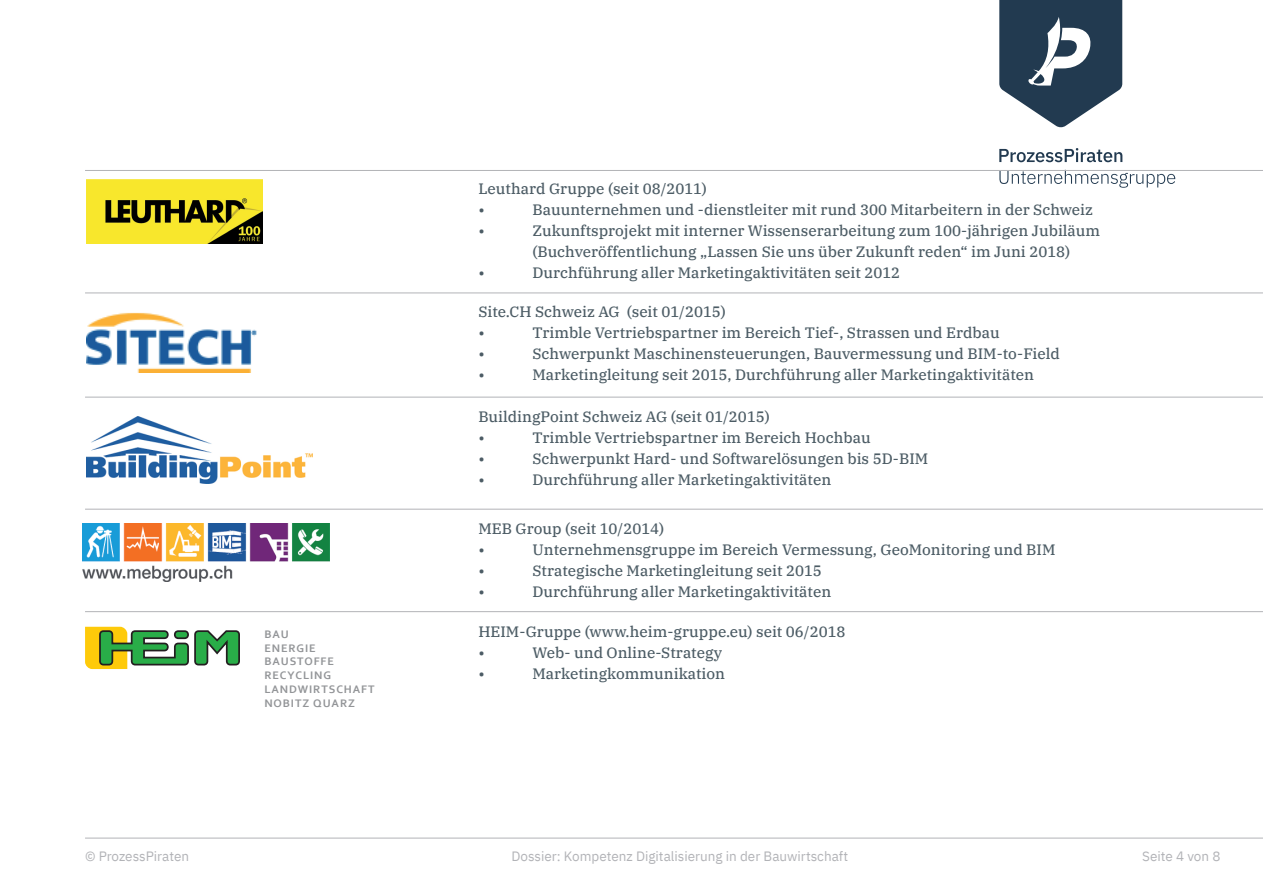
<style>
.page{position:relative;width:1263px;height:893px;background:#fff}
.page>*{position:absolute;margin:0;border:0;box-sizing:border-box;transform-origin:0 0}
.t1{font:15px/21px "IBM Plex Serif Text";color:#4c5c65}
.t2{font:13.5px "IBM Plex Sans";color:#b2b3b7}
.t3{font:700 11.4px/13.8px "Corbel";letter-spacing:.08em;color:#939598}
</style>
<div class="page">
<svg style="left:999px;top:0;width:123px;height:128px"></svg>
<svg style="left:999px;top:148px;width:123px;height:14px"></svg>
<svg style="left:999px;top:171px;width:176px;height:17px"></svg>
<hr style="left:85px;top:838px;width:1178px;height:1px;background:#b2b3b7">
<img style="left:86px;top:180px;width:176px;height:63px">
<img style="left:86px;top:312px;width:171px;height:60px">
<img style="left:86px;top:416px;width:227px;height:67px">
<img style="left:82px;top:524px;width:248px;height:57px">
<hr style="left:85px;top:170px;width:1178px;height:1px;background:#b2b3b7">
<hr style="left:85px;top:293px;width:1178px;height:1px;background:#b2b3b7">
<hr style="left:85px;top:397px;width:1178px;height:1px;background:#b2b3b7">
<hr style="left:85px;top:509px;width:1178px;height:1px;background:#b2b3b7">
<hr style="left:85px;top:611px;width:1178px;height:1px;background:#b2b3b7">
<svg style="left:85px;top:627px;width:155px;height:42px"></svg>
<p class="t3" style="left:264px;top:627px;width:112px">BAU<br>ENERGIE<br>BAUSTOFFE<br>RECYCLING<br>LANDWIRTSCHAFT<br>NOBITZ QUARZ</p>
<p class="t1" style="left:478px;top:177px;width:230px">Leuthard Gruppe (seit 08/2011) •</p>
<p class="t1" style="left:532px;top:198px;width:562px">Bauunternehmen und -dienstleiter mit rund 300 Mitarbeitern in der Schweiz</p>
<p class="t1" style="left:478px;top:219px;width:8px">•</p>
<p class="t1" style="left:532px;top:219px;width:569px">Zukunftsprojekt mit interner Wissenserarbeitung zum 100-jährigen Jubiläum (Buchveröffentlichung „Lassen Sie uns über Zukunft reden“ im Juni 2018)</p>
<p class="t1" style="left:478px;top:261px;width:8px">•</p>
<p class="t1" style="left:532px;top:261px;width:369px">Durchführung aller Marketingaktivitäten seit 2012</p>
<p class="t1" style="left:478px;top:300px;width:249px">Site.CH Schweiz AG (seit 01/2015) •</p>
<p class="t1" style="left:532px;top:321px;width:469px">Trimble Vertriebspartner im Bereich Tief-, Strassen und Erdbau</p>
<p class="t1" style="left:478px;top:342px;width:8px">•</p>
<p class="t1" style="left:532px;top:342px;width:529px">Schwerpunkt Maschinensteuerungen, Bauvermessung und BIM-to-Field</p>
<p class="t1" style="left:478px;top:363px;width:8px">•</p>
<p class="t1" style="left:532px;top:363px;width:503px">Marketingleitung seit 2015, Durchführung aller Marketingaktivitäten</p>
<p class="t1" style="left:478px;top:405px;width:293px">BuildingPoint Schweiz AG (seit 01/2015) •</p>
<p class="t1" style="left:532px;top:426px;width:340px">Trimble Vertriebspartner im Bereich Hochbau</p>
<p class="t1" style="left:478px;top:447px;width:8px">•</p>
<p class="t1" style="left:532px;top:447px;width:397px">Schwerpunkt Hard- und Softwarelösungen bis 5D-BIM</p>
<p class="t1" style="left:478px;top:468px;width:8px">•</p>
<p class="t1" style="left:532px;top:468px;width:300px">Durchführung aller Marketingaktivitäten</p>
<p class="t1" style="left:478px;top:517px;width:187px">MEB Group (seit 10/2014) •</p>
<p class="t1" style="left:532px;top:538px;width:525px">Unternehmensgruppe im Bereich Vermessung, GeoMonitoring und BIM</p>
<p class="t1" style="left:478px;top:559px;width:8px">•</p>
<p class="t1" style="left:532px;top:559px;width:291px">Strategische Marketingleitung seit 2015</p>
<p class="t1" style="left:478px;top:580px;width:8px">•</p>
<p class="t1" style="left:532px;top:580px;width:300px">Durchführung aller Marketingaktivitäten</p>
<p class="t1" style="left:478px;top:620px;width:368px">HEIM-Gruppe (www.heim-gruppe.eu) seit 06/2018 •</p>
<p class="t1" style="left:532px;top:641px;width:191px">Web- und Online-Strategy</p>
<p class="t1" style="left:478px;top:662px;width:8px">•</p>
<p class="t1" style="left:532px;top:662px;width:194px">Marketingkommunikation</p>
<p class="t2" style="left:85px;top:846px;width:106px">© ProzessPiraten</p>
<p class="t2" style="left:511px;top:846px;width:338px">Dossier: Kompetenz Digitalisierung in der Bauwirtschaft</p>
<p class="t2" style="left:1142px;top:846px;width:80px">Seite 4 von 8</p>
</div>
